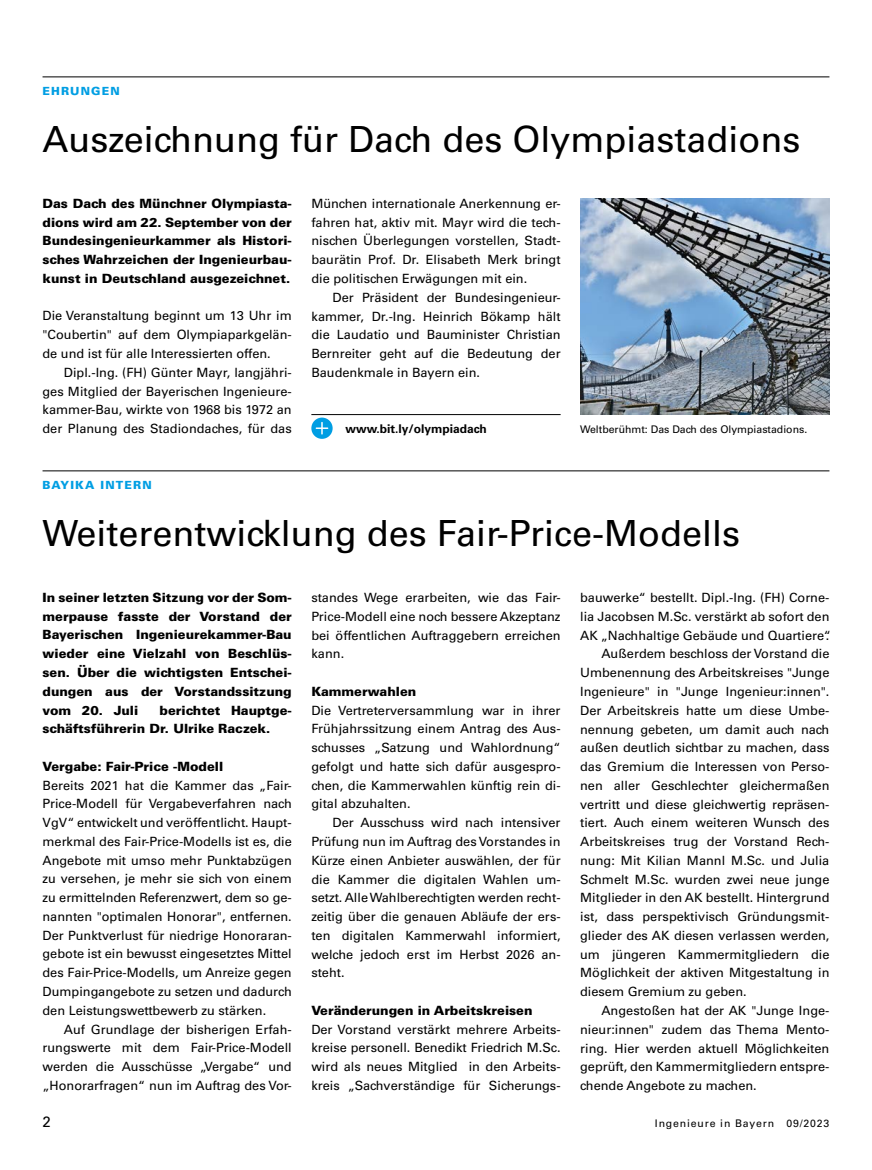
<style>
.page{position:relative;width:872px;height:1170px;background:#fff}
.page>*{position:absolute;margin:0;border:0;box-sizing:border-box;transform-origin:0 0}
.t1{font:36px "Univers LT Std";color:#000}
.t2{font:15px "Univers LT Std";color:#000}
.t3{font:12.75px/18.8px "Univers LT Std";color:#000;text-align:justify}
.t4{font:900 12.75px/18.8px "Univers LT Std";color:#000;text-align:justify}
.t5{font:700 12px "Univers LT Std";color:#000}
.t6{font:900 11.25px "Univers LT Std";letter-spacing:.1em;color:#009ee3}
.t7{font:10.5px "Univers LT Std";color:#000}
.t8{font:10.5px "Univers LT Std";letter-spacing:.08em;color:#000}
</style>
<div class="page">
<hr style="left:43px;top:470px;width:786px;height:1px;background:#000">
<hr style="left:43px;top:76px;width:786px;height:1px;background:#000">
<hr style="left:311px;top:414px;width:249px;height:1px;background:#000">
<img style="left:580px;top:199px;width:249px;height:215px">
<svg style="left:311px;top:417px;width:22px;height:22px"></svg>
<p class="t6" style="left:43px;top:84px;width:79px">EHRUNGEN</p>
<h1 class="t1" style="left:43px;top:117px;width:759px">Auszeichnung für Dach des Olympiastadions</h1>
<p class="t4" style="left:43px;top:194px;width:251px">Das Dach des Münchner Olympiasta&shy;dions wird am 22. September von der Bundesingenieurkammer als Histori&shy;sches Wahrzeichen der Ingenieurbau&shy;kunst in Deutschland ausgezeichnet.</p>
<p class="t3" style="left:43px;top:306px;width:251px">Die Veranstaltung beginnt um 13 Uhr im "Coubertin" auf dem Olympiaparkgelän&shy;de und ist für alle Interessierten offen.</p>
<p class="t3" style="left:43px;top:363px;width:251px;text-indent:21px">Dipl.-Ing. (FH) Günter Mayr, langjähri&shy;ges Mitglied der Bayerischen Ingenieure&shy;kammer-Bau, wirkte von 1968 bis 1972 an der Planung des Stadiondaches, für das</p>
<p class="t3" style="left:311px;top:194px;width:251px">München internationale Anerkennung er&shy;fahren hat, aktiv mit. Mayr wird die tech&shy;nischen Überlegungen vorstellen, Stadt&shy;baurätin Prof. Dr. Elisabeth Merk bringt die politischen Erwägungen mit ein.</p>
<p class="t3" style="left:311px;top:288px;width:251px;text-indent:21px">Der Präsident der Bundesingenieur&shy;kammer, Dr.-Ing. Heinrich Bökamp hält die Laudatio und Bauminister Christian Bernreiter geht auf die Bedeutung der Baudenkmale in Bayern ein.</p>
<p class="t5" style="left:345px;top:422px;width:143px">www.bit.ly/olympiadach</p>
<p class="t7" style="left:580px;top:423px;width:229px">Weltberühmt: Das Dach des Olympiastadions.</p>
<p class="t6" style="left:43px;top:478px;width:111px">BAYIKA INTERN</p>
<h1 class="t1" style="left:43px;top:511px;width:699px">Weiterentwicklung des Fair-Price-Modells</h1>
<p class="t4" style="left:43px;top:587px;width:251px">In seiner letzten Sitzung vor der Som&shy;merpause fasste der Vorstand der Bayerischen Ingenieurekammer-Bau wieder eine Vielzahl von Beschlüs&shy;sen. Über die wichtigsten Entschei&shy;dungen aus der Vorstandssitzung vom 20. Juli</p>
<p class="t3" style="left:580px;top:588px;width:251px">bauwerke“ bestellt. Dipl.-Ing. (FH) Corne-</p>
<p class="t3" style="left:580px;top:607px;width:251px">lia Jacobsen M.Sc. verstärkt ab sofort den</p>
<p class="t3" style="left:580px;top:625px;width:252px">AK „Nachhaltige Gebäude und Quartiere“.</p>
<p class="t3" style="left:601px;top:644px;width:229px">Außerdem beschloss der Vorstand die</p>
<p class="t3" style="left:580px;top:663px;width:251px">Umbenennung des Arbeitskreises "Junge</p>
<p class="t3" style="left:580px;top:682px;width:251px">Ingenieure" in "Junge Ingenieur:innen".</p>
<p class="t3" style="left:580px;top:700px;width:251px">Der Arbeitskreis hatte um diese Umbe-</p>
<p class="t3" style="left:580px;top:719px;width:251px">nennung gebeten, um damit auch nach</p>
<p class="t3" style="left:580px;top:738px;width:251px">außen deutlich sichtbar zu machen, dass</p>
<p class="t3" style="left:580px;top:757px;width:251px">das Gremium die Interessen von Perso-</p>
<p class="t3" style="left:580px;top:776px;width:251px">nen aller Geschlechter gleichermaßen</p>
<p class="t3" style="left:580px;top:794px;width:251px">vertritt und diese gleichwertig repräsen-</p>
<p class="t3" style="left:580px;top:813px;width:251px">tiert. Auch einem weiteren Wunsch des</p>
<p class="t3" style="left:580px;top:832px;width:251px">Arbeitskreises trug der Vorstand Rech-</p>
<p class="t3" style="left:580px;top:851px;width:251px">nung: Mit Kilian Mannl M.Sc. und Julia</p>
<p class="t3" style="left:580px;top:869px;width:251px">Schmelt M.Sc. wurden zwei neue junge</p>
<p class="t3" style="left:580px;top:888px;width:251px">Mitglieder in den AK bestellt. Hintergrund</p>
<p class="t3" style="left:580px;top:907px;width:251px">ist, dass perspektivisch Gründungsmit-</p>
<p class="t3" style="left:580px;top:926px;width:251px">glieder des AK diesen verlassen werden,</p>
<p class="t3" style="left:580px;top:944px;width:251px">um jüngeren Kammermitgliedern die</p>
<p class="t3" style="left:580px;top:963px;width:251px">Möglichkeit der aktiven Mitgestaltung in</p>
<p class="t3" style="left:580px;top:982px;width:168px">diesem Gremium zu geben.</p>
<p class="t3" style="left:601px;top:1001px;width:229px">Angestoßen hat der AK "Junge Inge-</p>
<p class="t3" style="left:580px;top:1019px;width:251px">nieur:innen" zudem das Thema Mento-</p>
<p class="t3" style="left:580px;top:1038px;width:251px">ring. Hier werden aktuell Möglichkeiten</p>
<p class="t3" style="left:580px;top:1057px;width:251px">geprüft, den Kammermitgliedern entspre-</p>
<p class="t3" style="left:580px;top:1076px;width:178px">chende Angebote zu machen.</p>
<p class="t3" style="left:311px;top:588px;width:251px">standes Wege erarbeiten, wie das Fair-Price-Modell eine noch bessere Akzeptanz bei öffentlichen Auftraggebern erreichen kann.</p>
<p class="t4" style="left:311px;top:681px;width:106px">Kammerwahlen</p>
<p class="t3" style="left:311px;top:700px;width:251px">Die Vertreterversammlung war in ihrer Frühjahrssitzung einem Antrag des Aus&shy;schusses „Satzung und Wahlordnung“ gefolgt und hatte sich dafür ausgespro&shy;chen, die Kammerwahlen künftig rein di&shy;gital abzuhalten.</p>
<p class="t3" style="left:311px;top:813px;width:251px;text-indent:21px">Der Ausschuss wird nach intensiver Prüfung nun im Auftrag des Vorstandes in Kürze einen Anbieter auswählen, der für die Kammer die digitalen Wahlen um&shy;setzt. Alle Wahlberechtigten werden recht&shy;zeitig über die genauen Abläufe der ers&shy;ten digitalen Kammerwahl informiert, welche jedoch erst im Herbst 2026 an&shy;steht.</p>
<p class="t4" style="left:311px;top:1000px;width:223px">Veränderungen in Arbeitskreisen</p>
<p class="t3" style="left:311px;top:1019px;width:251px">Der Vorstand verstärkt mehrere Arbeits&shy;kreise personell. Benedikt Friedrich M.Sc. wird als neues Mitglied in den Arbeits&shy;kreis „Sachverständige für Sicherungs-</p>
<p class="t4" style="left:43px;top:700px;width:251px;text-indent:117px">berichtet Hauptge&shy;schäftsführerin Dr. Ulrike Raczek.</p>
<p class="t4" style="left:43px;top:756px;width:182px">Vergabe: Fair-Price -Modell</p>
<p class="t3" style="left:43px;top:775px;width:251px">Bereits 2021 hat die Kammer das „Fair-Price-Modell für Vergabeverfahren nach VgV“ entwickelt und veröffentlicht. Haupt&shy;merkmal des Fair-Price-Modells ist es, die Angebote mit umso mehr Punktabzügen zu versehen, je mehr sie sich von einem zu ermittelnden Referenzwert, dem so ge&shy;nannten "optimalen Honorar", entfernen.<br>Der Punktverlust für niedrige Honoraran&shy;gebote ist ein bewusst eingesetztes Mittel des Fair-Price-Modells, um Anreize gegen Dumpingangebote zu setzen und dadurch den Leistungswettbewerb zu stärken.</p>
<p class="t3" style="left:43px;top:1019px;width:251px;text-indent:21px">Auf Grundlage der bisherigen Erfah&shy;rungswerte mit dem Fair-Price-Modell werden die Ausschüsse „Vergabe“ und „Honorarfragen“ nun im Auftrag des Vor-</p>
<p class="t2" style="left:43px;top:1112px;width:10px">2</p>
<p class="t8" style="left:655px;top:1117px;width:176px">Ingenieure in Bayern 09/2023</p>
</div>
